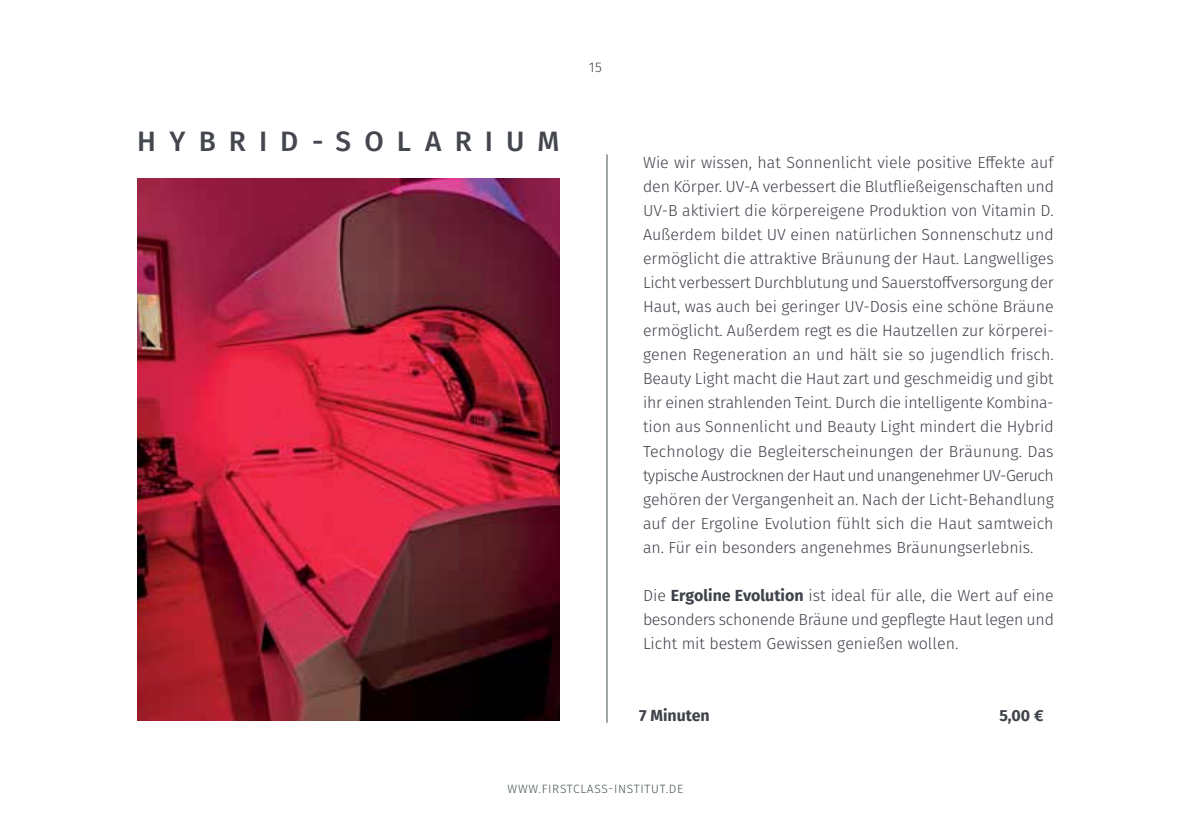
<style>
.page{position:relative;width:1191px;height:840px;background:#fff}
.page>*{position:absolute;margin:0;border:0;box-sizing:border-box;transform-origin:0 0}
.t1{font:500 28px "Fira Sans";letter-spacing:.47em;color:#44474e}
.t2{font:300 16px/24px "Fira Sans";color:#3f424a;text-align:justify}
.t3{font:700 16px "Fira Sans";color:#3f424a}
.t4{font:300 14px "Fira Sans";color:#3f424a}
.t5{font:300 12px "Fira Sans";letter-spacing:.06em;color:#46554b}
.s1{font-weight:700}
</style>
<div class="page">
<hr style="left:606px;top:154px;width:1px;height:568px;background:#415047">
<img style="left:137px;top:178px;width:422px;height:542px">
<h1 class="t1" style="left:137px;top:119px;width:424px">HYBRID-SOLARIUM</h1>
<p class="t4" style="left:589px;top:57px;width:15px">15</p>
<p class="t2" style="left:643px;top:150px;width:412px">Wie wir wissen, hat Sonnenlicht viele positive Effekte auf den Körper. UV-A verbessert die Blutfließeigenschaften und UV-B aktiviert die körpereigene Produktion von Vitamin D.<br>Außerdem bildet UV einen natürlichen Sonnenschutz und ermöglicht die attraktive Bräunung der Haut. Langwelliges Licht verbessert Durchblutung und Sauerstoffversorgung der Haut, was auch bei geringer UV-Dosis eine schöne Bräune ermöglicht. Außerdem regt es die Hautzellen zur körperei&shy;genen Regeneration an und hält sie so jugendlich frisch.<br>Beauty Light macht die Haut zart und geschmeidig und gibt ihr einen strahlenden Teint. Durch die intelligente Kombina&shy;tion aus Sonnenlicht und Beauty Light mindert die Hybrid Technology die Begleiterscheinungen der Bräunung. Das typische Austrocknen der Haut und unangenehmer UV-Geruch gehören der Vergangenheit an. Nach der Licht-Behandlung auf der Ergoline Evolution fühlt sich die Haut samtweich an. Für ein besonders angenehmes Bräunungserlebnis.</p>
<p class="t2" style="left:643px;top:582px;width:412px">Die <span class="s1">Ergoline Evolution</span> ist ideal für alle, die Wert auf eine besonders schonende Bräune und gepflegte Haut legen und Licht mit bestem Gewissen genießen wollen.</p>
<p class="t3" style="left:639px;top:701px;width:72px">7 Minuten</p>
<p class="t3" style="left:999px;top:701px;width:46px">5,00 €</p>
<p class="t5" style="left:507px;top:779px;width:177px">WWW.FIRSTCLASS-INSTITUT.DE</p>
</div>
